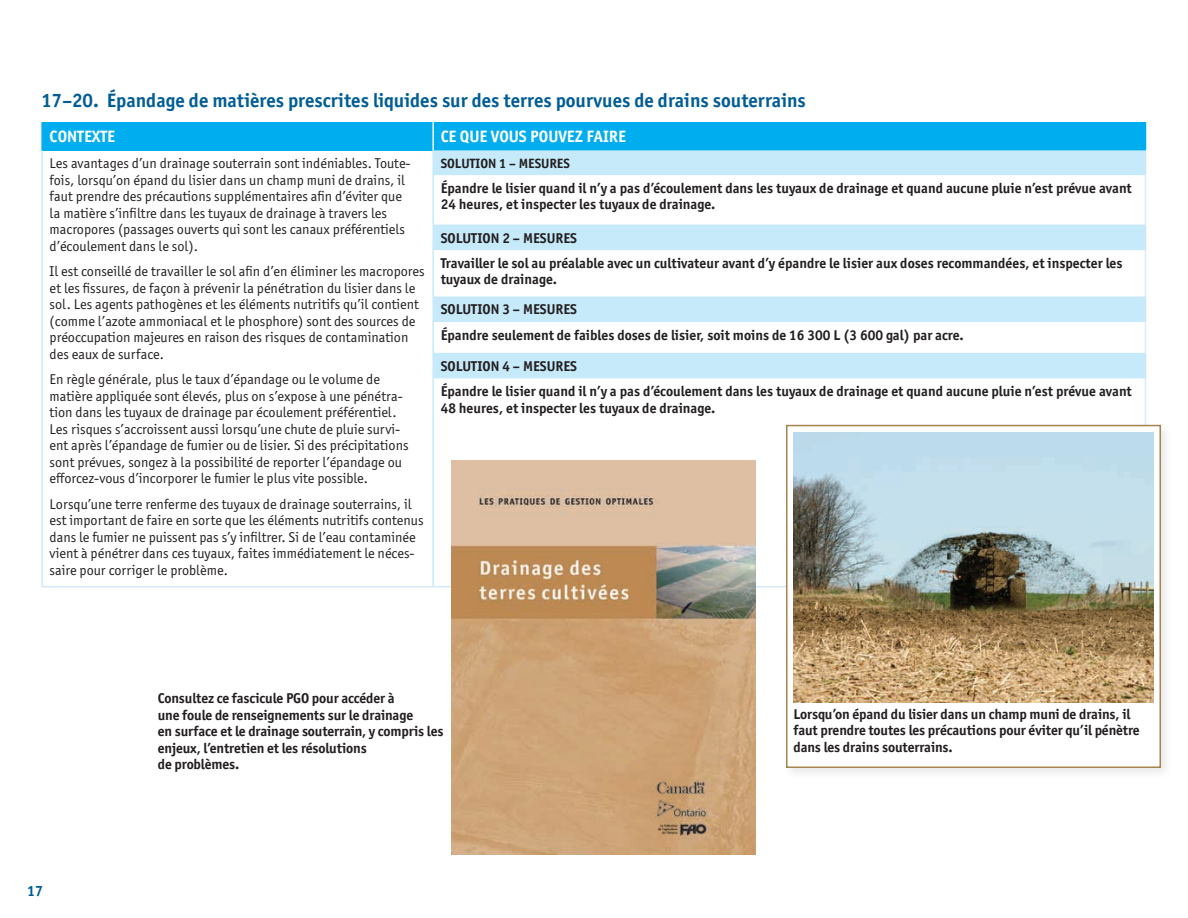
<style>
.page{position:relative;width:1188px;height:918px;background:#fff}
.page>*{position:absolute;margin:0;border:0;box-sizing:border-box;transform-origin:0 0}
.t1{font:700 19.5px "Officina Sans ITC Pro";color:#005d95}
.t2{font:700 16.5px "Officina Sans ITC Pro";color:#fff}
.t3{font:700 15px "Officina Sans ITC Pro";color:#005d95}
.t4{font:14.25px/16.5px "Officina Sans ITC Pro";color:#231f20}
.t5{font:700 14.25px/16.5px "Officina Sans ITC Pro";color:#231f20}
.t6{font:700 13.5px "Officina Sans ITC Pro";color:#231f20}
</style>
<div class="page">
<div style="left:42px;top:122px;width:391px;height:28px;background:#00aeef"></div>
<div style="left:433px;top:122px;width:712px;height:28px;background:#00aeef"></div>
<svg style="left:434px;top:150px;width:711px;height:228px"></svg>
<hr style="left:41px;top:150px;width:2px;height:25px;background:#c6eafa">
<hr style="left:41px;top:175px;width:2px;height:50px;background:#c6eafa">
<hr style="left:432px;top:175px;width:2px;height:50px;background:#c6eafa">
<hr style="left:41px;top:225px;width:2px;height:25px;background:#c6eafa">
<hr style="left:41px;top:250px;width:2px;height:46px;background:#c6eafa">
<hr style="left:432px;top:250px;width:2px;height:46px;background:#c6eafa">
<hr style="left:41px;top:296px;width:2px;height:26px;background:#c6eafa">
<hr style="left:41px;top:322px;width:2px;height:31px;background:#c6eafa">
<hr style="left:432px;top:322px;width:2px;height:31px;background:#c6eafa">
<hr style="left:41px;top:353px;width:2px;height:25px;background:#c6eafa">
<hr style="left:41px;top:378px;width:2px;height:208px;background:#c6eafa">
<hr style="left:432px;top:378px;width:2px;height:208px;background:#c6eafa">
<hr style="left:432px;top:122px;width:2px;height:28px;background:#fff">
<hr style="left:1145px;top:175px;width:1px;height:50px;background:#d4effb">
<hr style="left:1145px;top:250px;width:1px;height:46px;background:#d4effb">
<hr style="left:1145px;top:322px;width:1px;height:31px;background:#d4effb">
<hr style="left:1145px;top:378px;width:1px;height:208px;background:#d4effb">
<hr style="left:432px;top:150px;width:2px;height:25px;background:#c6eafa">
<svg style="left:1145px;top:122px;width:1px;height:53px"></svg>
<hr style="left:432px;top:225px;width:2px;height:25px;background:#c6eafa">
<svg style="left:1145px;top:225px;width:1px;height:25px"></svg>
<hr style="left:432px;top:296px;width:2px;height:26px;background:#c6eafa">
<svg style="left:1145px;top:296px;width:1px;height:26px"></svg>
<hr style="left:432px;top:353px;width:2px;height:25px;background:#c6eafa">
<svg style="left:1145px;top:353px;width:1px;height:25px"></svg>
<hr style="left:41px;top:586px;width:392px;height:1px;background:#d4e9f7">
<hr style="left:433px;top:586px;width:713px;height:1px;background:#d4e9f7">
<hr style="left:41px;top:122px;width:2px;height:28px;background:#00aeef">
<div style="left:782px;top:421px;width:392px;height:360px;background:#231f20;opacity:.1"></div>
<div style="left:786px;top:425px;width:375px;height:343px;background:#fff;border:2px solid #a68351"></div>
<img style="left:794px;top:432px;width:359px;height:270px">
<img style="left:452px;top:461px;width:304px;height:394px">
<h1 class="t1" style="left:41px;top:88px;width:766px">17–20. Épandage de matières prescrites liquides sur des terres pourvues de drains souterrains</h1>
<p class="t2" style="left:50px;top:126px;width:67px">CONTEXTE</p>
<p class="t2" style="left:441px;top:126px;width:187px">CE QUE VOUS POUVEZ FAIRE</p>
<p class="t4" style="left:50px;top:155px;width:362px">Les avantages d’un drainage souterrain sont indéniables. Toute&shy;fois, lorsqu’on épand du lisier dans un champ muni de drains, il faut prendre des précautions supplémentaires afin d’éviter que la matière s’infiltre dans les tuyaux de drainage à travers les macropores (passages ouverts qui sont les canaux préférentiels d’écoulement dans le sol).</p>
<p class="t4" style="left:50px;top:263px;width:377px">Il est conseillé de travailler le sol afin d’en éliminer les macropores et les fissures, de façon à prévenir la pénétration du lisier dans le sol. Les agents pathogènes et les éléments nutritifs qu’il contient (comme l’azote ammoniacal et le phosphore) sont des sources de préoccupation majeures en raison des risques de contamination des eaux de surface.</p>
<p class="t4" style="left:50px;top:371px;width:361px">En règle générale, plus le taux d’épandage ou le volume de matière appliquée sont élevés, plus on s’expose à une pénétra&shy;tion dans les tuyaux de drainage par écoulement préférentiel.<br>Les risques s’accroissent aussi lorsqu’une chute de pluie survi&shy;ent après l’épandage de fumier ou de lisier. Si des précipitations sont prévues, songez à la possibilité de reporter l’épandage ou efforcez-vous d’incorporer le fumier le plus vite possible.</p>
<p class="t4" style="left:50px;top:496px;width:375px">Lorsqu’une terre renferme des tuyaux de drainage souterrains, il est important de faire en sorte que les éléments nutritifs contenus dans le fumier ne puissent pas s’y infiltrer. Si de l’eau contaminée vient à pénétrer dans ces tuyaux, faites immédiatement le néces&shy;saire pour corriger le problème.</p>
<p class="t6" style="left:441px;top:155px;width:131px">SOLUTION 1 – MESURES</p>
<p class="t5" style="left:441px;top:180px;width:693px">Épandre le lisier quand il n’y a pas d’écoulement dans les tuyaux de drainage et quand aucune pluie n’est prévue avant<br>24 heures, et inspecter les tuyaux de drainage.</p>
<p class="t5" style="left:441px;top:225px;width:683px;line-height:25.5px">SOLUTION 2 – MESURES<br>Travailler le sol au préalable avec un cultivateur avant d’y épandre le lisier aux doses recommandées, et inspecter les</p>
<p class="t5" style="left:441px;top:265px;width:138px;line-height:30px">tuyaux de drainage.<br>SOLUTION 3 – MESURES</p>
<p class="t5" style="left:441px;top:319px;width:525px;line-height:30.9px">Épandre seulement de faibles doses de lisier, soit moins de 16 300 L (3 600 gal) par acre.<br>SOLUTION 4 – MESURES</p>
<p class="t5" style="left:441px;top:383px;width:693px">Épandre le lisier quand il n’y a pas d’écoulement dans les tuyaux de drainage et quand aucune pluie n’est prévue avant<br>48 heures, et inspecter les tuyaux de drainage.</p>
<p class="t3" style="left:27px;top:882px;width:18px">17</p>
<p class="t5" style="left:158px;top:690px;width:287px">Consultez ce fascicule PGO pour accéder à<br>une foule de renseignements sur le drainage<br>en surface et le drainage souterrain, y compris les enjeux, l’entretien et les résolutions<br>de problèmes.</p>
<p class="t5" style="left:794px;top:705px;width:348px">Lorsqu’on épand du lisier dans un champ muni de drains, il faut prendre toutes les précautions pour éviter qu’il pénètre dans les drains souterrains.</p>
</div>
